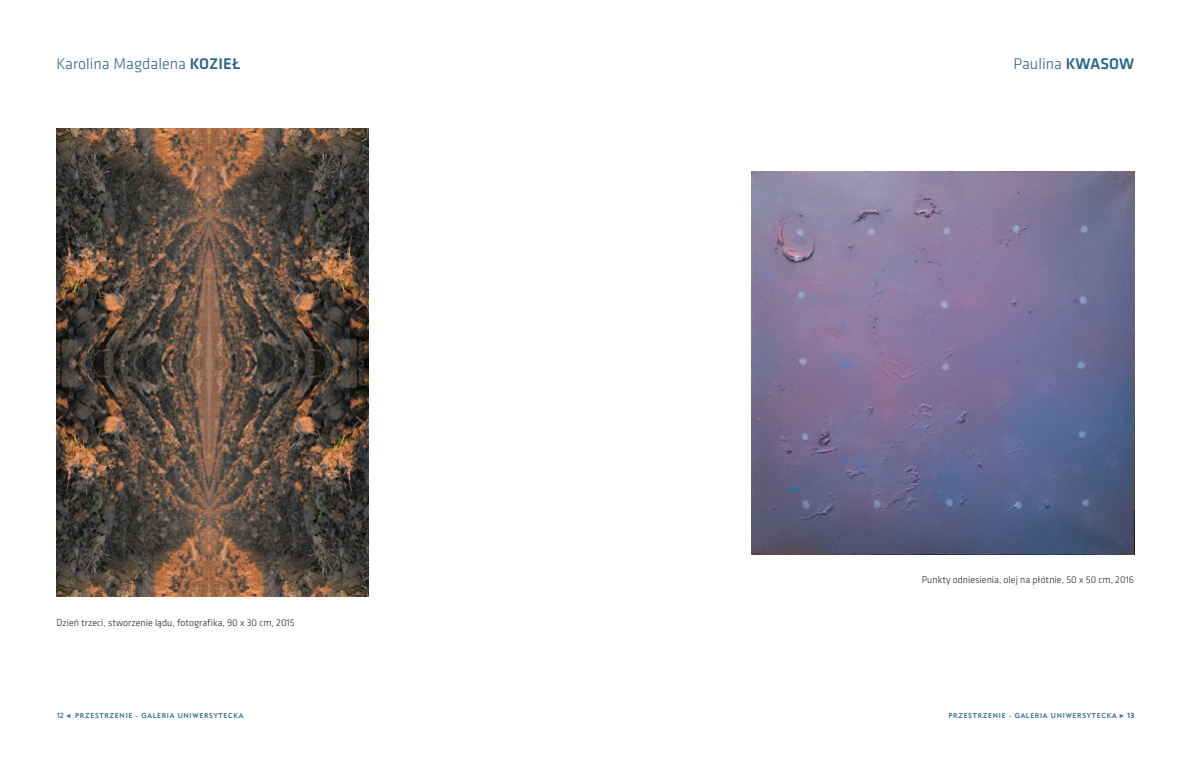
<style>
.page{position:relative;width:1191px;height:766px;background:#fff}
.page>*{position:absolute;margin:0;border:0;box-sizing:border-box;transform-origin:0 0}
.t1{font:300 16px "Klavika";letter-spacing:.005em;color:#296689}
.t2{font:300 10px "Klavika";color:#231f20}
.t3{font:7px "Geometric 415 Md EU";letter-spacing:.1em;color:#296689}
.s1{font-weight:500}
.s2{font-family:"Klavika";font-weight:500;font-size:8px;color:#517999}
.s3{font-family:"Arial Narrow";font-size:6px;color:#517999}
.s4{font-family:"Klavika";font-weight:500;font-size:8px}
</style>
<div class="page">
<img style="left:56px;top:128px;width:312px;height:468px">
<img style="left:751px;top:172px;width:383px;height:382px">
<h1 class="t1" style="left:56px;top:54px;width:185px">Karolina Magdalena <span class="s1">KOZI EŁ</span></h1>
<p class="t2" style="left:56px;top:616px;width:240px">Dzień trzeci, stworzenie lądu, fotografika, 90 x 30 cm, 2015</p>
<h1 class="t1" style="left:1013px;top:54px;width:122px">Paulina <span class="s1">KWASOW</span></h1>
<p class="t2" style="left:922px;top:573px;width:214px">Punkty odniesienia, olej na płótnie, 50 x 50 cm, 2016</p>
<p class="t3" style="left:57px;top:711px;width:188px"><span class="s2">12</span> <span class="s3">◄</span> PRZESTRZENIE - GALERIA UNIWERSYTECKA</p>
<p class="t3" style="left:948px;top:711px;width:187px">PRZESTRZENIE - GALERIA UNIWERSYTECKA <span class="s3">►</span> <span class="s4">13</span></p>
</div>
